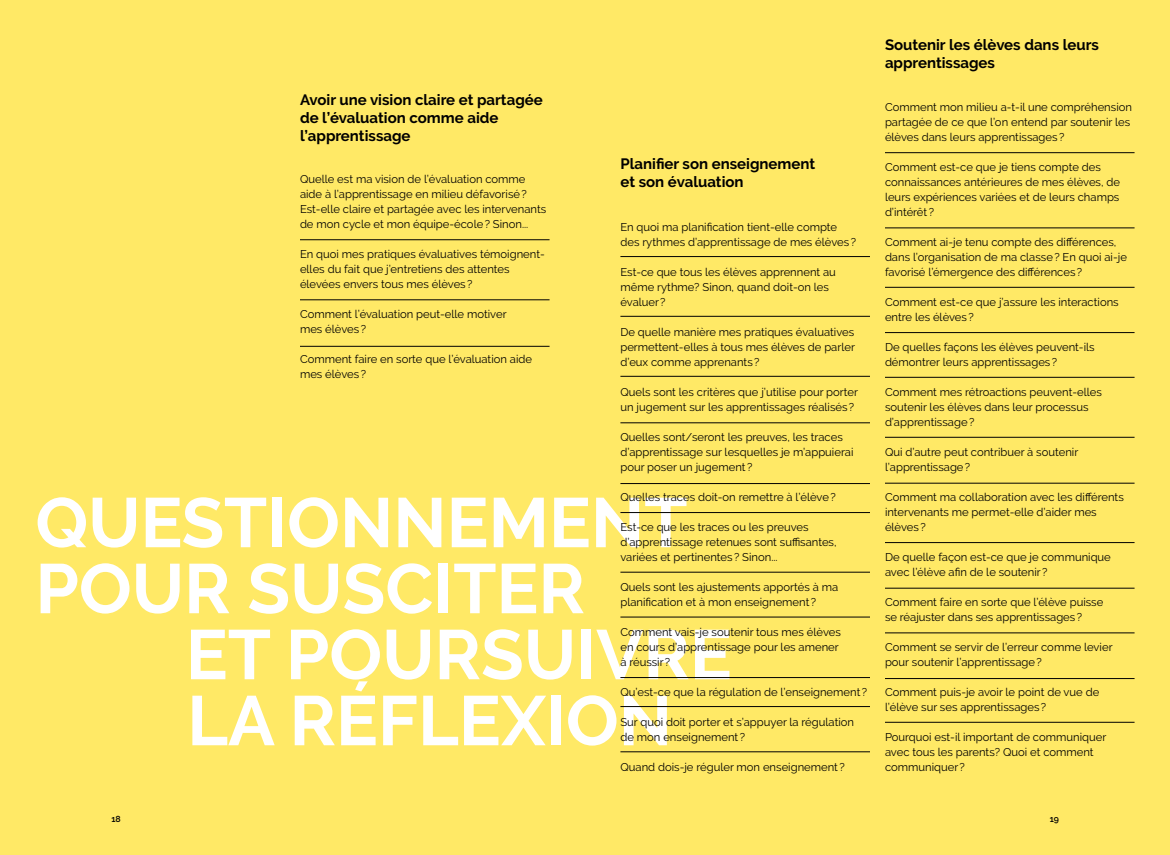
<style>
.page{position:relative;width:1170px;height:855px;background:#ffe966}
.page>*{position:absolute;margin:0;border:0;box-sizing:border-box;transform-origin:0 0}
.t1{font:700 69.88px/66px "Raleway";color:#fff}
.t2{font:700 15px/18px "Raleway";color:#000}
.t3{font:11.25px/15px "Raleway";color:#000}
.t4{font:600 8.75px "Raleway";color:#000}
</style>
<div class="page">
<hr style="left:620px;top:256px;width:250px;height:1px;background:#000">
<hr style="left:300px;top:240px;width:250px;height:1px;background:#000">
<hr style="left:885px;top:152px;width:250px;height:1px;background:#000">
<hr style="left:885px;top:228px;width:250px;height:1px;background:#000">
<hr style="left:885px;top:287px;width:250px;height:1px;background:#000">
<hr style="left:885px;top:332px;width:250px;height:1px;background:#000">
<hr style="left:885px;top:377px;width:250px;height:1px;background:#000">
<hr style="left:885px;top:437px;width:250px;height:1px;background:#000">
<hr style="left:885px;top:483px;width:250px;height:1px;background:#000">
<hr style="left:885px;top:542px;width:250px;height:1px;background:#000">
<hr style="left:885px;top:588px;width:250px;height:1px;background:#000">
<hr style="left:885px;top:633px;width:250px;height:1px;background:#000">
<hr style="left:885px;top:678px;width:250px;height:1px;background:#000">
<hr style="left:885px;top:722px;width:250px;height:1px;background:#000">
<hr style="left:620px;top:316px;width:250px;height:1px;background:#000">
<hr style="left:620px;top:376px;width:250px;height:1px;background:#000">
<hr style="left:620px;top:423px;width:250px;height:1px;background:#000">
<hr style="left:620px;top:483px;width:250px;height:1px;background:#000">
<hr style="left:300px;top:300px;width:250px;height:1px;background:#000">
<hr style="left:300px;top:346px;width:250px;height:1px;background:#000">
<hr style="left:620px;top:512px;width:250px;height:1px;background:#000">
<hr style="left:620px;top:572px;width:250px;height:1px;background:#000">
<hr style="left:620px;top:617px;width:250px;height:1px;background:#000">
<hr style="left:620px;top:677px;width:250px;height:1px;background:#000">
<hr style="left:620px;top:706px;width:250px;height:1px;background:#000">
<hr style="left:620px;top:752px;width:250px;height:1px;background:#000">
<h2 class="t2" style="left:300px;top:90px;width:244px">Avoir une vision claire et partagée de l’évaluation comme aide l’apprentissage</h2>
<p class="t3" style="left:300px;top:172px;width:248px">Quelle est ma vision de l’évaluation comme aide à l’apprentissage en milieu défavorisé?<br>Est-elle claire et partagée avec les intervenants de mon cycle et mon équipe-école? Sinon...</p>
<p class="t3" style="left:300px;top:247px;width:246px">En quoi mes pratiques évaluatives témoignent&shy;elles du fait que j’entretiens des attentes élevées envers tous mes élèves ?</p>
<p class="t3" style="left:300px;top:307px;width:208px">Comment l’évaluation peut-elle motiver mes élèves ?</p>
<p class="t3" style="left:300px;top:352px;width:234px">Comment faire en sorte que l’évaluation aide mes élèves ?</p>
<h2 class="t2" style="left:620px;top:155px;width:196px">Planifier son enseignement et son évaluation</h2>
<p class="t3" style="left:620px;top:219px;width:237px">En quoi ma planification tient-elle compte des rythmes d’apprentissage de mes élèves ?</p>
<p class="t3" style="left:620px;top:264px;width:217px">Est-ce que tous les élèves apprennent au même rythme? Sinon, quand doit-on les évaluer?</p>
<p class="t3" style="left:620px;top:324px;width:236px;text-align:justify">De quelle manière mes pratiques évaluatives permettent-elles à tous mes élèves de parler d’eux comme apprenants ?</p>
<p class="t3" style="left:620px;top:384px;width:239px">Quels sont les critères que j’utilise pour porter un jugement sur les apprentissages réalisés ?</p>
<p class="t3" style="left:620px;top:429px;width:235px">Quelles sont/seront les preuves, les traces d’apprentissage sur lesquelles je m’appuierai pour poser un jugement ?</p>
<p class="t3" style="left:620px;top:489px;width:217px">Quelles traces doit-on remettre à l’élève?</p>
<p class="t3" style="left:620px;top:519px;width:218px">Est-ce que les traces ou les preuves d’apprentissage retenues sont suffisantes, variées et pertinentes ? Sinon...</p>
<p class="t3" style="left:620px;top:579px;width:219px">Quels sont les ajustements apportés à ma planification et à mon enseignement ?</p>
<p class="t3" style="left:620px;top:624px;width:222px">Comment vais-je soutenir tous mes élèves en cours d’apprentissage pour les amener à réussir?</p>
<p class="t3" style="left:620px;top:684px;width:248px">Qu’est-ce que la régulation de l’enseignement ?</p>
<p class="t3" style="left:620px;top:714px;width:235px">Sur quoi doit porter et s’appuyer la régulation de mon enseignement ?</p>
<p class="t3" style="left:620px;top:759px;width:226px">Quand dois-je réguler mon enseignement ?</p>
<h1 class="t1" style="left:35px;top:490px;width:654px">QUESTIONNEMENT<br>POUR SUSCITER</h1>
<h1 class="t1" style="left:186px;top:622px;width:548px">ET POURSUIVRE<br>LA RÉFLEXION</h1>
<h2 class="t2" style="left:885px;top:35px;width:216px">Soutenir les élèves dans leurs apprentissages</h2>
<p class="t3" style="left:885px;top:100px;width:249px">Comment mon milieu a-t-il une compréhension partagée de ce que l’on entend par soutenir les élèves dans leurs apprentissages ?</p>
<p class="t3" style="left:885px;top:160px;width:237px">Comment est-ce que je tiens compte des connaissances antérieures de mes élèves, de leurs expériences variées et de leurs champs d’intérêt ?</p>
<p class="t3" style="left:885px;top:235px;width:243px">Comment ai-je tenu compte des différences, dans l’organisation de ma classe? En quoi ai-je favorisé l’émergence des différences ?</p>
<p class="t3" style="left:885px;top:295px;width:235px">Comment est-ce que j’assure les interactions entre les élèves ?</p>
<p class="t3" style="left:885px;top:340px;width:211px">De quelles façons les élèves peuvent-ils démontrer leurs apprentissages ?</p>
<p class="t3" style="left:885px;top:385px;width:218px">Comment mes rétroactions peuvent-elles soutenir les élèves dans leur processus d’apprentissage?</p>
<p class="t3" style="left:885px;top:445px;width:195px">Qui d’autre peut contribuer à soutenir l’apprentissage?</p>
<p class="t3" style="left:885px;top:490px;width:240px">Comment ma collaboration avec les différents intervenants me permet-elle d’aider mes élèves ?</p>
<p class="t3" style="left:885px;top:550px;width:227px">De quelle façon est-ce que je communique avec l’élève afin de le soutenir?</p>
<p class="t3" style="left:885px;top:595px;width:220px">Comment faire en sorte que l’élève puisse se réajuster dans ses apprentissages ?</p>
<p class="t3" style="left:885px;top:640px;width:229px">Comment se servir de l’erreur comme levier pour soutenir l’apprentissage?</p>
<p class="t3" style="left:885px;top:685px;width:216px">Comment puis-je avoir le point de vue de l’élève sur ses apprentissages ?</p>
<p class="t3" style="left:885px;top:730px;width:223px">Pourquoi est-il important de communiquer avec tous les parents? Quoi et comment communiquer?</p>
<p class="t4" style="left:111px;top:814px;width:11px">18</p>
<p class="t4" style="left:1050px;top:814px;width:11px">19</p>
</div>
